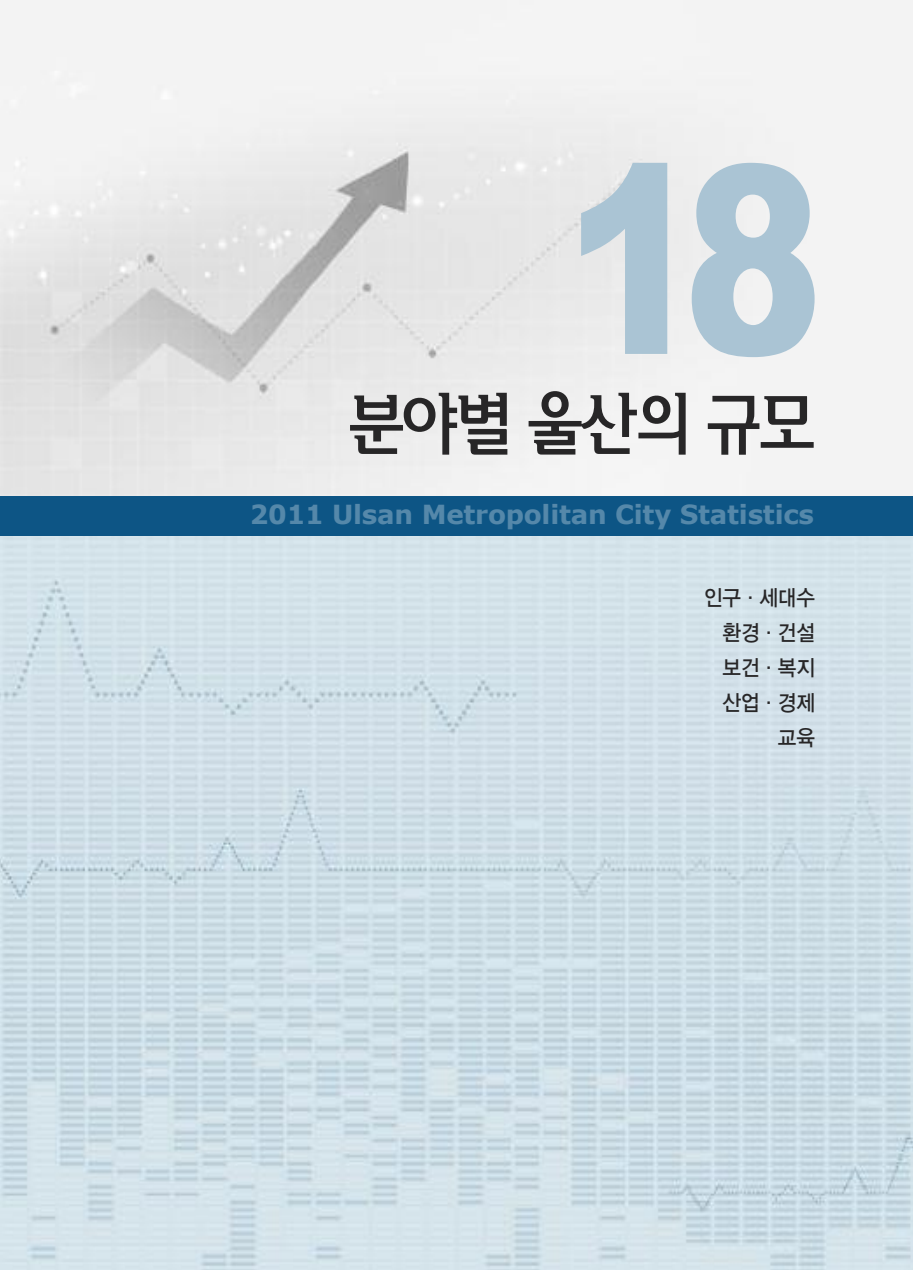
<style>
.page{position:relative;width:913px;height:1270px;background:#fff}
.page>*{position:absolute;margin:0;border:0;box-sizing:border-box;transform-origin:0 0}
.t1{font:900 262.5px "Arial";color:#aac4d4;scale:.8 1}
.t2{font:500 70px "Korean HM";letter-spacing:-.1em;color:#272627;scale:.85 1}
.t3{font:700 26.25px "Verdana";letter-spacing:-.01em;color:#58a}
.t4{font:700 21px/35px "Korean GD";letter-spacing:-.075em;color:#272627;text-align:right;scale:.95 1}
</style>
<div class="page">
<img style="left:0;top:536px;width:913px;height:734px">
<div style="left:0;top:496px;width:913px;height:40px;background:#0d5585"></div>
<h1 class="t1" style="left:564px;top:65px;width:325px">18</h1>
<h2 class="t2" style="left:347px;top:386px;width:555px">분야별 울산의 규모</h2>
<p class="t3" style="left:250px;top:497px;width:566px">2011 Ulsan Metropolitan City Statistics</p>
<p class="t4" style="left:703px;top:580px;width:120px">인구·세대수 환경·건설 보건·복지 산업·경제 교육</p>
</div>
